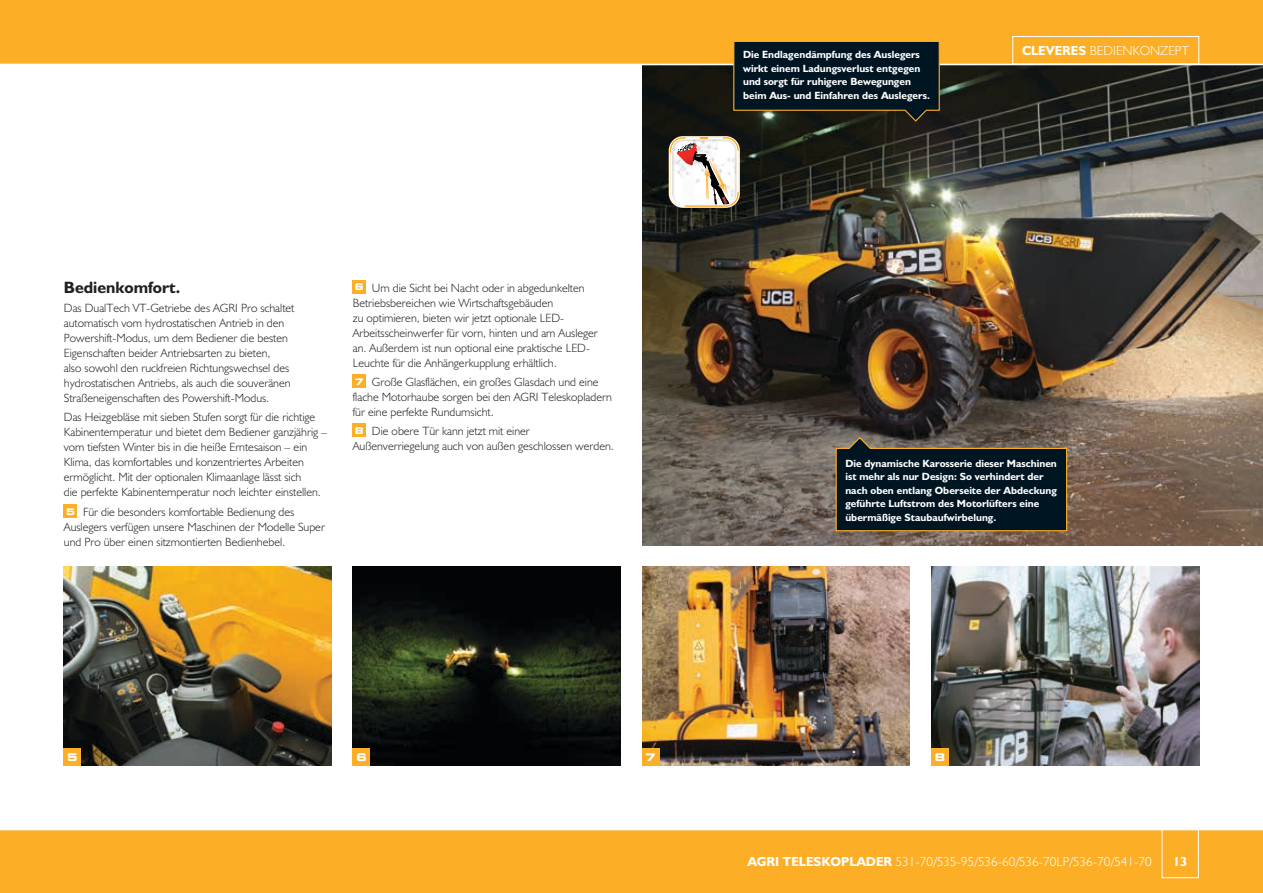
<style>
.page{position:relative;width:1263px;height:893px;background:#fff}
.page>*{position:absolute;margin:0;border:0;box-sizing:border-box;transform-origin:0 0}
.t1{font:16.5px "JCB Bold";color:#231f20}
.t2{font:13.2px "JCB Light";color:#fff}
.t3{font:13.2px "JCB Bold";color:#fff}
.t4{font:12px/15px "JCB Light";color:#231f20}
.t5{font:10.5px/13.5px "JCB Bold";color:#fff}
.t6{font:700 expanded 10.5px "Square 721 BT";color:#fff}
.s1{font-family:"Square 721 BT";font-weight:700;font-stretch:expanded;font-size:9.15px;color:#fff}
.s2{font-family:"JCB Bold"}
</style>
<div class="page">
<img style="left:642px;top:65px;width:621px;height:481px">
<img style="left:931px;top:567px;width:268px;height:198px">
<img style="left:642px;top:567px;width:268px;height:198px">
<img style="left:353px;top:567px;width:268px;height:198px">
<div style="left:0;top:829px;width:1263px;height:64px;background:#fcaf26"></div>
<div style="left:0;top:0;width:1263px;height:64px;background:#fcaf26"></div>
<hr style="left:0;top:829px;width:1263px;height:1px;background:#fff">
<div style="left:64px;top:504px;width:13px;height:14px;background:#fcaf26"></div>
<div style="left:353px;top:280px;width:13px;height:13px;background:#fcaf26"></div>
<div style="left:353px;top:375px;width:13px;height:13px;background:#fcaf26"></div>
<div style="left:353px;top:424px;width:13px;height:13px;background:#fcaf26"></div>
<div style="left:1162px;top:829px;width:37px;height:49px;border:1px solid #fff"></div>
<div style="left:1012px;top:36px;width:187px;height:28px;border:1px solid #fff"></div>
<img style="left:64px;top:567px;width:268px;height:198px">
<div style="left:353px;top:748px;width:17px;height:17px;background:#fcaf26"></div>
<div style="left:642px;top:748px;width:17px;height:17px;background:#fcaf26"></div>
<div style="left:931px;top:748px;width:17px;height:17px;background:#fcaf26"></div>
<div style="left:64px;top:748px;width:17px;height:17px;background:#fcaf26"></div>
<svg style="left:835px;top:436px;width:233px;height:96px;background:#162429"></svg>
<svg style="left:733px;top:42px;width:207px;height:81px;background:#0b1a21"></svg>
<svg style="left:669px;top:136px;width:71px;height:72px"></svg>
<h1 class="t1" style="left:64px;top:277px;width:118px">Bedienkomfort.</h1>
<p class="t4" style="left:64px;top:300px;width:232px">Das DualTech VT-Getriebe des AGRI Pro schaltet automatisch vom hydrostatischen Antrieb in den Powershift-Modus, um dem Bediener die besten Eigenschaften beider Antriebsarten zu bieten,<br>also sowohl den ruckfreien Richtungswechsel des hydrostatischen Antriebs, als auch die souveränen Straßeneigenschaften des Powershift-Modus.</p>
<p class="t4" style="left:64px;top:410px;width:265px">Das Heizgebläse mit sieben Stufen sorgt für die richtige Kabinentemperatur und bietet dem Bediener ganzjährig – vom tiefsten Winter bis in die heiße Erntesaison – ein Klima, das komfortables und konzentriertes Arbeiten ermöglicht. Mit der optionalen Klimaanlage lässt sich<br>die perfekte Kabinentemperatur noch leichter einstellen.</p>
<p class="t4" style="left:64px;top:504px;width:263px"><span class="s1">5</span> Für die besonders komfortable Bedienung des<br>Auslegers verfügen unsere Maschinen der Modelle Super und Pro über einen sitzmontierten Bedienhebel.</p>
<p class="t4" style="left:353px;top:280px;width:247px"><span class="s1">6</span> Um die Sicht bei Nacht oder in abgedunkelten Betriebsbereichen wie Wirtschaftsgebäuden<br>zu optimieren, bieten wir jetzt optionale LED-Arbeitsscheinwerfer für vorn, hinten und am Ausleger an. Außerdem ist nun optional eine praktische LED-Leuchte für die Anhängerkupplung erhältlich.</p>
<p class="t4" style="left:353px;top:374px;width:261px"><span class="s1">7</span> Große Glasflächen, ein großes Glasdach und eine flache Motorhaube sorgen bei den AGRI Teleskopladern für eine perfekte Rundumsicht.</p>
<p class="t4" style="left:353px;top:423px;width:263px"><span class="s1">8</span> Die obere Tür kann jetzt mit einer<br>Außenverriegelung auch von außen geschlossen werden.</p>
<p class="t5" style="left:743px;top:48px;width:188px">Die Endlagendämpfung des Auslegers wirkt einem Ladungsverlust entgegen und sorgt für ruhigere Bewegungen beim Aus- und Einfahren des Auslegers.</p>
<p class="t2" style="left:1022px;top:42px;width:169px"><span class="s2">CLEVERES</span> BEDIENKONZEPT</p>
<p class="t5" style="left:845px;top:456px;width:213px">Die dynamische Karosserie dieser Maschinen ist mehr als nur Design: So verhindert der nach oben entlang Oberseite der Abdeckung geführte Luftstrom des Motorlüfters eine übermäßige Staubaufwirbelung.</p>
<p class="t6" style="left:67px;top:751px;width:12px">5</p>
<p class="t6" style="left:356px;top:751px;width:12px">6</p>
<p class="t6" style="left:645px;top:751px;width:12px">7</p>
<p class="t6" style="left:935px;top:751px;width:12px">8</p>
<p class="t2" style="left:747px;top:853px;width:406px"><span class="s2">AGRI TELESKOPLADER</span> 531-70/535-95/536-60/536-70LP/536-70/541-70</p>
<p class="t3" style="left:1173px;top:853px;width:16px">13</p>
</div>
